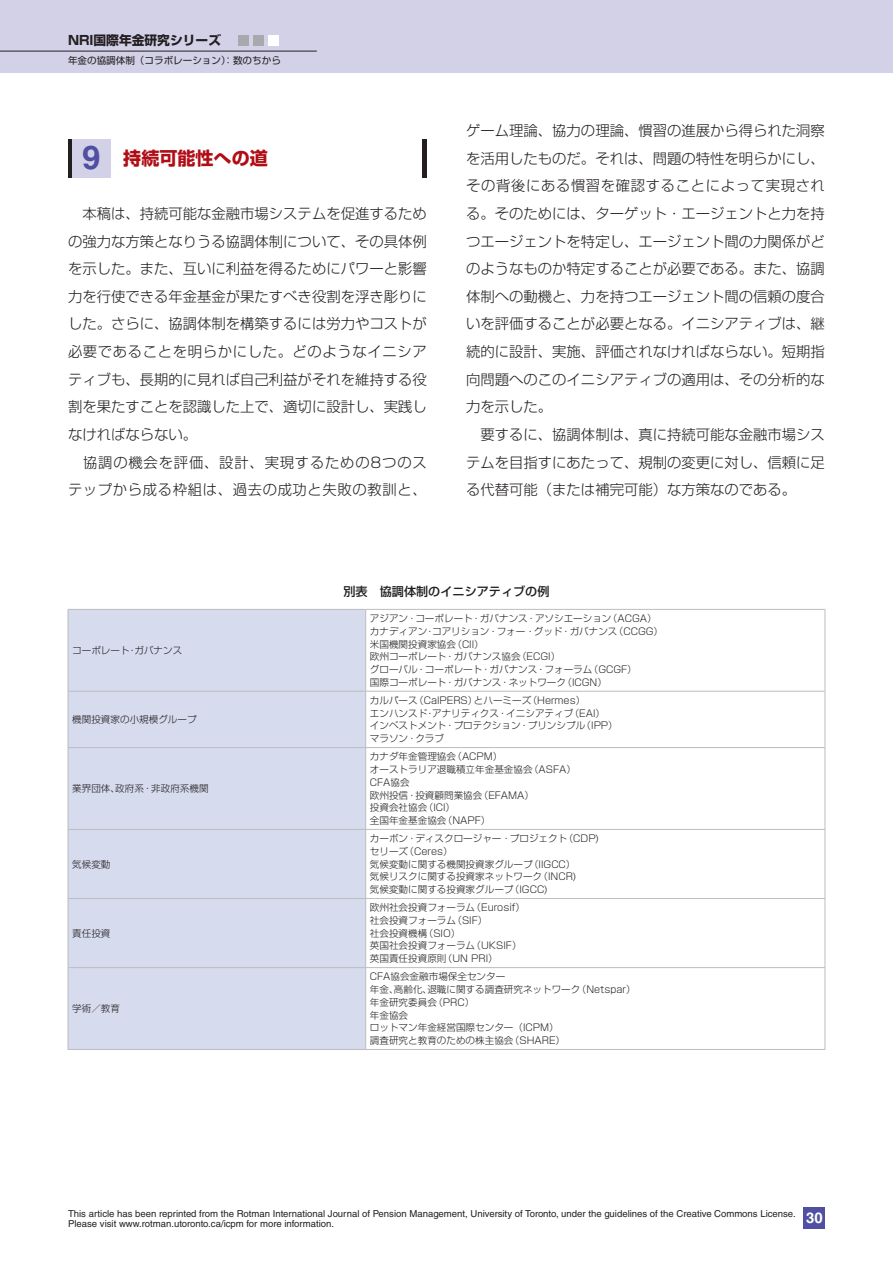
<style>
.page{position:relative;width:893px;height:1263px;background:#fff}
.page>*{position:absolute;margin:0;border:0;box-sizing:border-box;transform-origin:0 0}
.t1{font:18px "Shin Go Pro Bold 90 pv RKSJ H";color:#b00d15}
.t2{font:700 14.85px "Helvetica LT Std";color:#fff}
.t3{font:14.4px/27.6px "Shin Go Pro Light 90 pv RKSJ H";color:#231f20}
.t4{font:12.75px "Shin Go Pro Bold 90 pv RKSJ H";color:#231f20}
.t5{font:12.15px "Shin Go Pro Medium 90 pv RKSJ H";color:#231f20}
.t6{font:9.6px/12.8px "Shin Go Pro Light 90 pv RKSJ H";color:#231f20}
.t7{font:9.6px/10.6px "Helvetica LT Std";color:#231f20}
.t8{font:9.6px "Shin Go Pro Regular 90 pv RKSJ H";color:#231f20}
.s1{font-family:"Helvetica LT Std";font-weight:700;font-size:33px;color:#504fa1}
</style>
<div class="page">
<div style="left:804px;top:1208px;width:21px;height:21px;background:#504fa1"></div>
<div style="left:0;top:0;width:893px;height:72px;background:#d3d1e8"></div>
<hr style="left:0;top:51px;width:317px;height:1px;background:#231f20">
<div style="left:238px;top:35px;width:11px;height:11px;background:#a8a9ad"></div>
<div style="left:268px;top:35px;width:10px;height:11px;background:#fff"></div>
<div style="left:253px;top:35px;width:11px;height:11px;background:#a8a9ad"></div>
<hr style="left:68px;top:139px;width:4px;height:38px;background:#231f20">
<div style="left:422px;top:139px;width:5px;height:38px;background:#231f20"></div>
<div style="left:72px;top:139px;width:39px;height:38px;background:#d3d1e8"></div>
<div style="left:69px;top:610px;width:296px;height:439px;background:#d6dbee"></div>
<hr style="left:68px;top:609px;width:298px;height:1px;background:#bcbdc0">
<hr style="left:68px;top:610px;width:1px;height:81px;background:#bcbdc0">
<hr style="left:366px;top:609px;width:459px;height:1px;background:#bcbdc0">
<hr style="left:365px;top:610px;width:1px;height:81px;background:#bcbdc0">
<hr style="left:825px;top:610px;width:1px;height:81px;background:#bcbdc0">
<hr style="left:68px;top:691px;width:298px;height:1px;background:#bcbdc0">
<hr style="left:68px;top:692px;width:1px;height:55px;background:#bcbdc0">
<hr style="left:366px;top:691px;width:459px;height:1px;background:#bcbdc0">
<hr style="left:365px;top:692px;width:1px;height:55px;background:#bcbdc0">
<hr style="left:825px;top:692px;width:1px;height:55px;background:#bcbdc0">
<hr style="left:68px;top:747px;width:298px;height:1px;background:#bcbdc0">
<hr style="left:68px;top:748px;width:1px;height:81px;background:#bcbdc0">
<hr style="left:366px;top:747px;width:459px;height:1px;background:#bcbdc0">
<hr style="left:365px;top:748px;width:1px;height:81px;background:#bcbdc0">
<hr style="left:825px;top:748px;width:1px;height:81px;background:#bcbdc0">
<hr style="left:68px;top:829px;width:298px;height:1px;background:#bcbdc0">
<hr style="left:68px;top:830px;width:1px;height:68px;background:#bcbdc0">
<hr style="left:366px;top:829px;width:459px;height:1px;background:#bcbdc0">
<hr style="left:365px;top:830px;width:1px;height:68px;background:#bcbdc0">
<hr style="left:825px;top:830px;width:1px;height:68px;background:#bcbdc0">
<hr style="left:68px;top:898px;width:298px;height:1px;background:#bcbdc0">
<hr style="left:68px;top:899px;width:1px;height:68px;background:#bcbdc0">
<hr style="left:366px;top:898px;width:459px;height:1px;background:#bcbdc0">
<hr style="left:365px;top:899px;width:1px;height:68px;background:#bcbdc0">
<hr style="left:825px;top:899px;width:1px;height:68px;background:#bcbdc0">
<hr style="left:68px;top:967px;width:298px;height:1px;background:#bcbdc0">
<hr style="left:68px;top:968px;width:1px;height:81px;background:#bcbdc0">
<hr style="left:366px;top:967px;width:459px;height:1px;background:#bcbdc0">
<hr style="left:365px;top:968px;width:1px;height:81px;background:#bcbdc0">
<hr style="left:825px;top:968px;width:1px;height:81px;background:#bcbdc0">
<hr style="left:68px;top:1049px;width:757px;height:1px;background:#bcbdc0">
<h3 class="t4" style="left:68px;top:36px;width:155px">NRI国際年金研究シリーズ</h3>
<p class="t8" style="left:68px;top:57px;width:214px">年金の協調体制（コラボレーション）：数のちから</p>
<h1 class="t1" style="left:82px;top:152px;width:187px"><span class="s1">9</span> 持続可能性への道</h1>
<p class="t3" style="left:68px;top:202px;width:360px">　本稿は、持続可能な金融市場システムを促進するための強力な方策となりうる協調体制について、その具体例を示した。また、互いに利益を得るためにパワーと影響力を行使できる年金基金が果たすべき役割を浮き彫りにした。さらに、協調体制を構築するには労力やコストが必要であることを明らかにした。どのようなイニシアティブも、長期的に見れば自己利益がそれを維持する役割を果たすことを認識した上で、適切に設計し、実践しなければならない。<br>　協調の機会を評価、設計、実現するための8つのステップから成る枠組は、過去の成功と失敗の教訓と、</p>
<p class="t3" style="left:466px;top:119px;width:360px">ゲーム理論、協力の理論、慣習の進展から得られた洞察を活用したものだ。それは、問題の特性を明らかにし、その背後にある慣習を確認することによって実現される。そのためには、ターゲット・エージェントと力を持つエージェントを特定し、エージェント間の力関係がどのようなものか特定することが必要である。また、協調体制への動機と、力を持つエージェント間の信頼の度合いを評価することが必要となる。イニシアティブは、継続的に設計、実施、評価されなければならない。短期指向問題へのこのイニシアティブの適用は、その分析的な力を示した。<br>　要するに、協調体制は、真に持続可能な金融市場システムを目指すにあたって、規制の変更に対し、信頼に足る代替可能（または補完可能）な方策なのである。</p>
<p class="t6" style="left:72px;top:645px;width:112px">コーポレート･ガバナンス</p>
<p class="t6" style="left:72px;top:714px;width:126px">機関投資家の小規模グループ</p>
<p class="t6" style="left:72px;top:783px;width:138px">業界団体、政府系・非政府系機関</p>
<p class="t6" style="left:72px;top:859px;width:40px">気候変動</p>
<p class="t6" style="left:72px;top:928px;width:40px">責任投資</p>
<p class="t6" style="left:72px;top:1003px;width:49px">学術／教育</p>
<p class="t5" style="left:343px;top:586px;width:208px">別表　協調体制のイニシアティブの例</p>
<p class="t6" style="left:370px;top:613px;width:295px">アジアン・コーポレート・ガバナンス・アソシエーション（ACGA）カナディアン･コアリション・フォー・グッド・ガバナンス（CCGG）米国機関投資家協会（CII）<br>欧州コーポレート・ガバナンス協会（ECGI）<br>グローバル・コーポレート・ガバナンス・フォーラム（GCGF）<br>国際コーポレート・ガバナンス・ネットワーク（ICGN）</p>
<p class="t6" style="left:370px;top:695px;width:249px">カルパース（CalPERS）とハーミーズ（Hermes）<br>エンハンスド･アナリティクス・イニシアティブ（EAI）<br>インベストメント・プロテクション・プリンシプル（IPP）マラソン・クラブ</p>
<p class="t6" style="left:370px;top:752px;width:207px">カナダ年金管理協会（ACPM）<br>オーストラリア退職積立年金基金協会（ASFA）<br>CFA協会<br>欧州投信・投資顧問業協会（EFAMA）<br>投資会社協会（ICI）<br>全国年金基金協会（NAPF）</p>
<p class="t6" style="left:370px;top:833px;width:231px">カーボン・ディスクロージャー・プロジェクト（CDP)セリーズ（Ceres）<br>気候変動に関する機関投資家グループ（IIGCC）<br>気候リスクに関する投資家ネットワーク（INCR)<br>気候変動に関する投資家グループ（IGCC)</p>
<p class="t6" style="left:370px;top:903px;width:156px">欧州社会投資フォーラム（Eurosif）社会投資フォーラム（SIF）<br>社会投資機構（SIO）<br>英国社会投資フォーラム（UKSIF）英国責任投資原則（UN PRI）</p>
<p class="t6" style="left:370px;top:972px;width:267px">CFA協会金融市場保全センター<br>年金、高齢化、退職に関する調査研究ネットワーク（Netspar）年金研究委員会（PRC）<br>年金協会<br>ロットマン年金経営国際センター（ICPM）<br>調査研究と教育のための株主協会（SHARE）</p>
<p class="t7" style="left:68px;top:1209px;width:729px">This article has been reprinted from the Rotman International Journal of Pension Management, University of Toronto, under the guidelines of the Creative Commons License.<br>Please visit www.rotman.utoronto.ca/icpm for more information.</p>
<h2 class="t2" style="left:806px;top:1212px;width:18px">30</h2>
</div>
